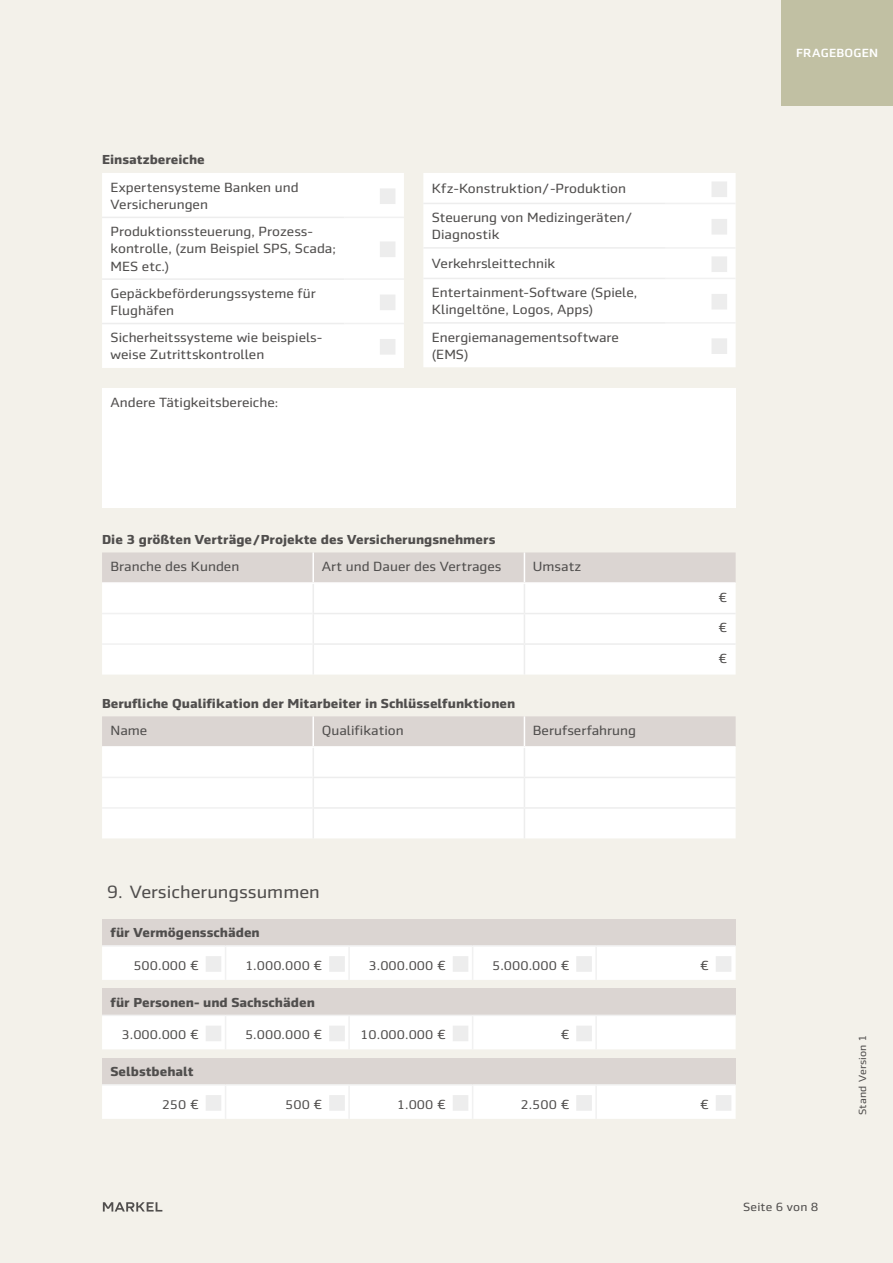
<style>
.page{position:relative;width:893px;height:1263px;background:#f3f1ea}
.page>*{position:absolute;margin:0;border:0;box-sizing:border-box;transform-origin:0 0}
.t1{font:18px "Markel Sans";color:#504e4d}
.t2{font:13.5px/17.2px "Markel Sans";color:#504e4d}
.t3{font:700 13.2px "Markel Sans";color:#504e4d}
.t4{font:12.75px "Markel Sans";letter-spacing:.005em;color:#504e4d}
.t5{font:12px "Markel Sans";letter-spacing:.01em;color:#504e4d}
.t6{font:500 12px "Markel Sans";letter-spacing:.02em;color:#fff}
.t7{font:10.5px "Markel Sans";letter-spacing:.02em;color:#504e4d}
.s1{font-size:13.5px}
</style>
<div class="page">
<svg style="left:103px;top:1202px;width:59px;height:9px"></svg>
<div style="left:781px;top:0;width:112px;height:105px;background:#c1c0a3"></div>
<div style="left:102px;top:173px;width:302px;height:195px;background:#fff"></div>
<hr style="left:102px;top:217px;width:242px;height:1px;background:#ededed">
<hr style="left:102px;top:278px;width:242px;height:2px;background:#ededed">
<hr style="left:102px;top:323px;width:242px;height:1px;background:#ededed">
<hr style="left:344px;top:217px;width:60px;height:1px;background:#f1f1f1">
<hr style="left:344px;top:278px;width:60px;height:2px;background:#f1f1f1">
<hr style="left:344px;top:323px;width:60px;height:1px;background:#f1f1f1">
<div style="left:380px;top:188px;width:15px;height:16px;background:#ededed"></div>
<div style="left:380px;top:241px;width:15px;height:16px;background:#ededed"></div>
<div style="left:380px;top:295px;width:15px;height:15px;background:#ededed"></div>
<div style="left:380px;top:339px;width:15px;height:16px;background:#ededed"></div>
<div style="left:423px;top:173px;width:313px;height:194px;background:#fff"></div>
<hr style="left:423px;top:203px;width:243px;height:1px;background:#ededed">
<hr style="left:423px;top:247px;width:243px;height:2px;background:#ededed">
<hr style="left:423px;top:278px;width:243px;height:1px;background:#ededed">
<hr style="left:666px;top:203px;width:70px;height:1px;background:#f1f1f1">
<hr style="left:666px;top:247px;width:70px;height:2px;background:#f1f1f1">
<hr style="left:666px;top:278px;width:70px;height:1px;background:#f1f1f1">
<hr style="left:423px;top:322px;width:243px;height:2px;background:#ededed">
<hr style="left:666px;top:322px;width:70px;height:2px;background:#f1f1f1">
<div style="left:711px;top:181px;width:16px;height:16px;background:#ededed"></div>
<div style="left:711px;top:219px;width:16px;height:16px;background:#ededed"></div>
<div style="left:711px;top:256px;width:16px;height:16px;background:#ededed"></div>
<div style="left:711px;top:294px;width:16px;height:15px;background:#ededed"></div>
<div style="left:711px;top:338px;width:16px;height:16px;background:#ededed"></div>
<div style="left:102px;top:389px;width:634px;height:119px;background:#fff"></div>
<svg style="left:102px;top:552px;width:634px;height:122px;background:#f5f4f3"></svg>
<hr style="left:102px;top:613px;width:210px;height:1px;background:#f1f1f1">
<hr style="left:102px;top:643px;width:210px;height:2px;background:#f1f1f1">
<hr style="left:102px;top:582px;width:211px;height:2px;background:#fff">
<hr style="left:313px;top:582px;width:211px;height:2px;background:#fff">
<hr style="left:524px;top:582px;width:212px;height:2px;background:#fff">
<svg style="left:102px;top:716px;width:634px;height:122px;background:#f5f4f3"></svg>
<hr style="left:102px;top:777px;width:210px;height:1px;background:#f1f1f1">
<hr style="left:102px;top:807px;width:210px;height:2px;background:#f1f1f1">
<hr style="left:102px;top:746px;width:211px;height:2px;background:#fff">
<hr style="left:313px;top:746px;width:211px;height:2px;background:#fff">
<hr style="left:524px;top:746px;width:212px;height:2px;background:#fff">
<div style="left:102px;top:919px;width:634px;height:27px;background:#dbd5d2"></div>
<div style="left:102px;top:947px;width:634px;height:33px;background:#fff"></div>
<hr style="left:102px;top:945px;width:124px;height:2px;background:#f1f1f1">
<hr style="left:226px;top:945px;width:123px;height:2px;background:#f1f1f1">
<hr style="left:225px;top:947px;width:1px;height:33px;background:#f1f1f1">
<hr style="left:349px;top:945px;width:124px;height:2px;background:#f1f1f1">
<hr style="left:348px;top:947px;width:2px;height:33px;background:#f1f1f1">
<hr style="left:473px;top:945px;width:123px;height:2px;background:#f1f1f1">
<hr style="left:472px;top:947px;width:1px;height:33px;background:#f1f1f1">
<hr style="left:596px;top:945px;width:140px;height:2px;background:#f1f1f1">
<hr style="left:595px;top:947px;width:2px;height:33px;background:#f1f1f1">
<div style="left:206px;top:956px;width:15px;height:16px;background:#ededed"></div>
<div style="left:329px;top:956px;width:16px;height:16px;background:#ededed"></div>
<div style="left:453px;top:956px;width:15px;height:16px;background:#ededed"></div>
<div style="left:576px;top:956px;width:16px;height:16px;background:#ededed"></div>
<div style="left:716px;top:956px;width:15px;height:16px;background:#ededed"></div>
<div style="left:102px;top:988px;width:634px;height:27px;background:#dbd5d2"></div>
<div style="left:102px;top:1016px;width:634px;height:33px;background:#fff"></div>
<hr style="left:102px;top:1015px;width:124px;height:1px;background:#f1f1f1">
<hr style="left:226px;top:1015px;width:123px;height:1px;background:#f1f1f1">
<hr style="left:225px;top:1016px;width:1px;height:33px;background:#f1f1f1">
<hr style="left:349px;top:1015px;width:124px;height:1px;background:#f1f1f1">
<hr style="left:348px;top:1016px;width:2px;height:33px;background:#f1f1f1">
<hr style="left:473px;top:1015px;width:123px;height:1px;background:#f1f1f1">
<hr style="left:472px;top:1016px;width:1px;height:33px;background:#f1f1f1">
<hr style="left:596px;top:1015px;width:140px;height:1px;background:#f1f1f1">
<hr style="left:595px;top:1016px;width:2px;height:33px;background:#f1f1f1">
<div style="left:206px;top:1026px;width:15px;height:15px;background:#ededed"></div>
<div style="left:329px;top:1026px;width:16px;height:15px;background:#ededed"></div>
<div style="left:453px;top:1026px;width:15px;height:15px;background:#ededed"></div>
<div style="left:576px;top:1026px;width:16px;height:15px;background:#ededed"></div>
<div style="left:102px;top:1058px;width:634px;height:27px;background:#dbd5d2"></div>
<div style="left:102px;top:1085px;width:634px;height:34px;background:#fff"></div>
<hr style="left:102px;top:1084px;width:124px;height:1px;background:#f1f1f1">
<hr style="left:226px;top:1084px;width:123px;height:1px;background:#f1f1f1">
<hr style="left:225px;top:1085px;width:1px;height:34px;background:#f1f1f1">
<hr style="left:349px;top:1084px;width:124px;height:1px;background:#f1f1f1">
<hr style="left:348px;top:1085px;width:2px;height:34px;background:#f1f1f1">
<hr style="left:473px;top:1084px;width:123px;height:1px;background:#f1f1f1">
<hr style="left:472px;top:1085px;width:1px;height:34px;background:#f1f1f1">
<hr style="left:596px;top:1084px;width:140px;height:1px;background:#f1f1f1">
<hr style="left:595px;top:1085px;width:2px;height:34px;background:#f1f1f1">
<div style="left:206px;top:1095px;width:15px;height:16px;background:#ededed"></div>
<div style="left:329px;top:1095px;width:16px;height:16px;background:#ededed"></div>
<div style="left:453px;top:1095px;width:15px;height:16px;background:#ededed"></div>
<div style="left:576px;top:1095px;width:16px;height:16px;background:#ededed"></div>
<div style="left:716px;top:1095px;width:15px;height:16px;background:#ededed"></div>
<p class="t3" style="left:102px;top:152px;width:104px">Einsatzbereiche</p>
<p class="t2" style="left:111px;top:178px;width:190px">Expertensysteme Banken und<br>Versicherungen</p>
<p class="t2" style="left:111px;top:223px;width:227px">Produktionssteuerung, Prozess&shy;kontrolle, (zum Beispiel SPS, Scada;<br>MES etc.)</p>
<p class="t2" style="left:111px;top:285px;width:207px">Gepäckbeförderungssysteme für<br>Flughäfen</p>
<p class="t2" style="left:111px;top:329px;width:213px">Sicherheitssysteme wie beispiels&shy;weise Zutrittskontrollen</p>
<p class="t2" style="left:111px;top:394px;width:169px">Andere Tätigkeitsbereiche:</p>
<p class="t2" style="left:432px;top:174px;width:202px;line-height:28.8px">Kfz-Konstruktion/-Produktion<br>Steuerung von Medizingeräten/</p>
<p class="t2" style="left:432px;top:220px;width:207px;line-height:28.8px">Diagnostik<br>Verkehrsleittechnik<br>Entertainment-Software (Spiele,</p>
<p class="t2" style="left:432px;top:296px;width:189px;line-height:27.2px">Klingeltöne, Logos, Apps)<br>Energiemanagementsoftware</p>
<p class="t2" style="left:432px;top:346px;width:38px">(EMS)</p>
<p class="t3" style="left:102px;top:532px;width:395px">Die 3 größten Verträge/Projekte des Versicherungsnehmers</p>
<p class="t2" style="left:111px;top:558px;width:130px">Branche des Kunden</p>
<p class="t2" style="left:322px;top:558px;width:181px">Art und Dauer des Vertrages</p>
<p class="t2" style="left:533px;top:558px;width:50px">Umsatz</p>
<p class="t3" style="left:102px;top:696px;width:415px">Berufliche Qualifikation der Mitarbeiter in Schlüsselfunktionen</p>
<p class="t2" style="left:111px;top:722px;width:38px">Name</p>
<p class="t2" style="left:322px;top:722px;width:84px">Qualifikation</p>
<p class="t2" style="left:533px;top:722px;width:105px">Berufserfahrung</p>
<p class="t6" style="left:796px;top:46px;width:84px">FRAGEBOGEN</p>
<p class="t2" style="left:718px;top:588px;width:10px">€</p>
<p class="t2" style="left:718px;top:619px;width:10px">€</p>
<p class="t2" style="left:718px;top:649px;width:10px">€</p>
<h1 class="t1" style="left:107px;top:882px;width:215px">9. Versicherungssummen</h1>
<p class="t3" style="left:111px;top:925px;width:151px">für Vermögensschäden</p>
<p class="t4" style="left:133px;top:958px;width:67px">500<span class="s1">.</span>000 <span class="s1">€</span></p>
<p class="t4" style="left:245px;top:958px;width:79px">1<span class="s1">.</span>000<span class="s1">.</span>000 <span class="s1">€</span></p>
<p class="t4" style="left:369px;top:958px;width:79px">3<span class="s1">.</span>000<span class="s1">.</span>000 <span class="s1">€</span></p>
<p class="t4" style="left:492px;top:958px;width:79px">5<span class="s1">.</span>000<span class="s1">.</span>000 <span class="s1">€</span></p>
<p class="t2" style="left:700px;top:956px;width:10px">€</p>
<p class="t3" style="left:111px;top:994px;width:206px">für Personen- und Sachschäden</p>
<p class="t4" style="left:122px;top:1028px;width:79px">3<span class="s1">.</span>000<span class="s1">.</span>000 <span class="s1">€</span></p>
<p class="t4" style="left:245px;top:1028px;width:79px">5<span class="s1">.</span>000<span class="s1">.</span>000 <span class="s1">€</span></p>
<p class="t4" style="left:360px;top:1028px;width:87px">10<span class="s1">.</span>000<span class="s1">.</span>000 <span class="s1">€</span></p>
<p class="t2" style="left:561px;top:1026px;width:10px">€</p>
<p class="t3" style="left:111px;top:1064px;width:85px">Selbstbehalt</p>
<p class="t4" style="left:162px;top:1097px;width:39px">250 <span class="s1">€</span></p>
<p class="t4" style="left:285px;top:1097px;width:39px">500 <span class="s1">€</span></p>
<p class="t4" style="left:397px;top:1097px;width:50px">1<span class="s1">.</span>000 <span class="s1">€</span></p>
<p class="t4" style="left:520px;top:1097px;width:50px">2<span class="s1">.</span>500 <span class="s1">€</span></p>
<p class="t2" style="left:700px;top:1095px;width:10px">€</p>
<p class="t5" style="left:743px;top:1200px;width:77px">Seite 6 von 8</p>
<p class="t7" style="left:857px;top:1115px;width:81px;rotate:-90deg">Stand Version 1</p>
</div>
